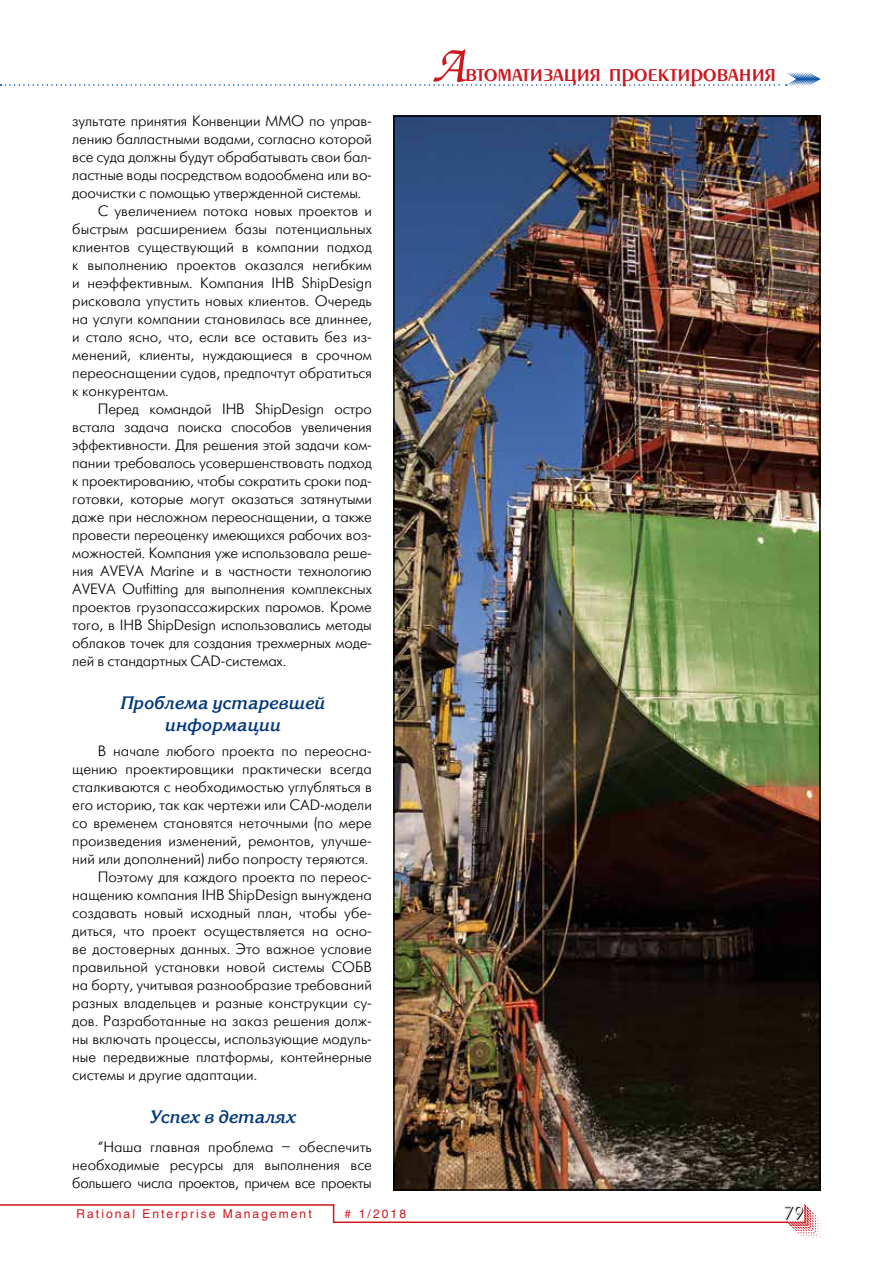
<style>
.page{position:relative;width:893px;height:1263px;background:#fff}
.page>*{position:absolute;margin:0;border:0;box-sizing:border-box;transform-origin:0 0}
.t1{font:27px "Penta Demi";color:#ce171e}
.t2{font:italic 700 18px/21.6px "Korinna C";color:#00377b;text-align:center}
.t3{font:18px "Futuris Shadow C";color:#000}
.t4{font:15px/18px "Futuris Light C";color:#000;text-align:justify}
.t5{font:12px "Helios";letter-spacing:.17em;color:#ce171e}
.s1{font-family:"Zapf Chancery C";font-size:54px}
</style>
<div class="page">
<svg style="left:787px;top:1204px;width:34px;height:34px"></svg>
<hr style="left:0;top:1204px;width:334px;height:2px;background:#ce171e">
<svg style="left:333px;top:1206px;width:1px;height:15px"></svg>
<hr style="left:333px;top:1221px;width:455px;height:2px;background:#ce171e">
<svg style="left:0;top:72px;width:821px;height:14px"></svg>
<img style="left:396px;top:118px;width:422px;height:1070px">
<p class="t4" style="left:72px;top:112px;width:301px">зультате принятия Конвенции ММО по управ-</p>
<p class="t4" style="left:72px;top:130px;width:301px">лению балластными водами, согласно которой</p>
<p class="t4" style="left:72px;top:148px;width:301px">все суда должны будут обрабатывать свои бал-</p>
<p class="t4" style="left:72px;top:166px;width:301px">ластные воды посредством водообмена или во-</p>
<p class="t4" style="left:72px;top:184px;width:291px">доочистки с помощью утвержденной системы.</p>
<p class="t4" style="left:98px;top:202px;width:276px">С увеличением потока новых проектов и</p>
<p class="t4" style="left:72px;top:220px;width:301px">быстрым расширением базы потенциальных</p>
<p class="t4" style="left:72px;top:238px;width:301px">клиентов существующий в компании подход</p>
<p class="t4" style="left:72px;top:256px;width:301px">к выполнению проектов оказался негибким</p>
<p class="t4" style="left:72px;top:274px;width:301px">и неэффективным. Компания IHB ShipDesign</p>
<p class="t4" style="left:72px;top:292px;width:301px">рисковала упустить новых клиентов. Очередь</p>
<p class="t4" style="left:72px;top:310px;width:301px">на услуги компании становилась все длиннее,</p>
<p class="t4" style="left:72px;top:328px;width:301px">и стало ясно, что, если все оставить без из-</p>
<p class="t4" style="left:72px;top:346px;width:301px">менений, клиенты, нуждающиеся в срочном</p>
<p class="t4" style="left:72px;top:364px;width:301px">переоснащении судов, предпочтут обратиться</p>
<p class="t4" style="left:72px;top:382px;width:98px">к конкурентам.</p>
<p class="t4" style="left:98px;top:400px;width:276px">Перед командой IHB ShipDesign остро</p>
<p class="t4" style="left:72px;top:418px;width:301px">встала задача поиска способов увеличения</p>
<p class="t4" style="left:72px;top:436px;width:301px">эффективности. Для решения этой задачи ком-</p>
<p class="t4" style="left:72px;top:454px;width:301px">пании требовалось усовершенствовать подход</p>
<p class="t4" style="left:72px;top:472px;width:301px">к проектированию, чтобы сократить сроки под-</p>
<p class="t4" style="left:72px;top:490px;width:301px">готовки, которые могут оказаться затянутыми</p>
<p class="t4" style="left:72px;top:508px;width:301px">даже при несложном переоснащении, а также</p>
<p class="t4" style="left:72px;top:526px;width:301px">провести переоценку имеющихся рабочих воз-</p>
<p class="t4" style="left:72px;top:544px;width:301px">можностей. Компания уже использовала реше-</p>
<p class="t4" style="left:72px;top:562px;width:301px">ния AVEVA Marine и в частности технологию</p>
<p class="t4" style="left:72px;top:580px;width:301px">AVEVA Outfitting для выполнения комплексных</p>
<p class="t4" style="left:72px;top:598px;width:301px">проектов грузопассажирских паромов. Кроме</p>
<p class="t4" style="left:72px;top:616px;width:301px">того, в IHB ShipDesign использовались методы</p>
<p class="t4" style="left:72px;top:634px;width:301px">облаков точек для создания трехмерных моде-</p>
<p class="t4" style="left:72px;top:652px;width:215px">лей в стандартных CAD-системах.</p>
<p class="t2" style="left:120px;top:693px;width:206px">Проблема устаревшей информации</p>
<p class="t4" style="left:98px;top:742px;width:276px">В начале любого проекта по переосна-</p>
<p class="t4" style="left:72px;top:760px;width:301px">щению проектировщики практически всегда</p>
<p class="t4" style="left:72px;top:778px;width:301px">сталкиваются с необходимостью углубляться в</p>
<p class="t4" style="left:72px;top:796px;width:301px">его историю, так как чертежи или CAD-модели</p>
<p class="t4" style="left:72px;top:814px;width:301px">со временем становятся неточными (по мере</p>
<p class="t4" style="left:72px;top:832px;width:301px">произведения изменений, ремонтов, улучше-</p>
<p class="t4" style="left:72px;top:850px;width:297px">ний или дополнений) либо попросту теряются.</p>
<p class="t4" style="left:98px;top:868px;width:276px">Поэтому для каждого проекта по переос-</p>
<p class="t4" style="left:72px;top:886px;width:301px">нащению компания IHB ShipDesign вынуждена</p>
<p class="t4" style="left:72px;top:904px;width:301px">создавать новый исходный план, чтобы убе-</p>
<p class="t4" style="left:72px;top:922px;width:301px">диться, что проект осуществляется на осно-</p>
<p class="t4" style="left:72px;top:940px;width:301px">ве достоверных данных. Это важное условие</p>
<p class="t4" style="left:72px;top:958px;width:301px">правильной установки новой системы СОБВ</p>
<p class="t4" style="left:72px;top:976px;width:301px">на борту, учитывая разнообразие требований</p>
<p class="t4" style="left:72px;top:994px;width:301px">разных владельцев и разные конструкции су-</p>
<p class="t4" style="left:72px;top:1012px;width:301px">дов. Разработанные на заказ решения долж-</p>
<p class="t4" style="left:72px;top:1030px;width:301px">ны включать процессы, использующие модуль-</p>
<p class="t4" style="left:72px;top:1048px;width:301px">ные передвижные платформы, контейнерные</p>
<p class="t4" style="left:72px;top:1066px;width:186px">системы и другие адаптации.</p>
<p class="t2" style="left:149px;top:1107px;width:148px">Успех в деталях</p>
<p class="t4" style="left:72px;top:1138px;width:301px;text-indent:26px">“Наша главная проблема – обеспечить необходимые ресурсы для выполнения все большего числа проектов, причем все проекты</p>
<h1 class="t1" style="left:432px;top:59px;width:346px"><span class="s1">А</span>втоматизация проектирования</h1>
<p class="t5" style="left:77px;top:1207px;width:237px">Rational Enterprise Management</p>
<p class="t3" style="left:784px;top:1204px;width:21px">79</p>
<p class="t5" style="left:345px;top:1207px;width:63px"># 1/2018</p>
</div>
